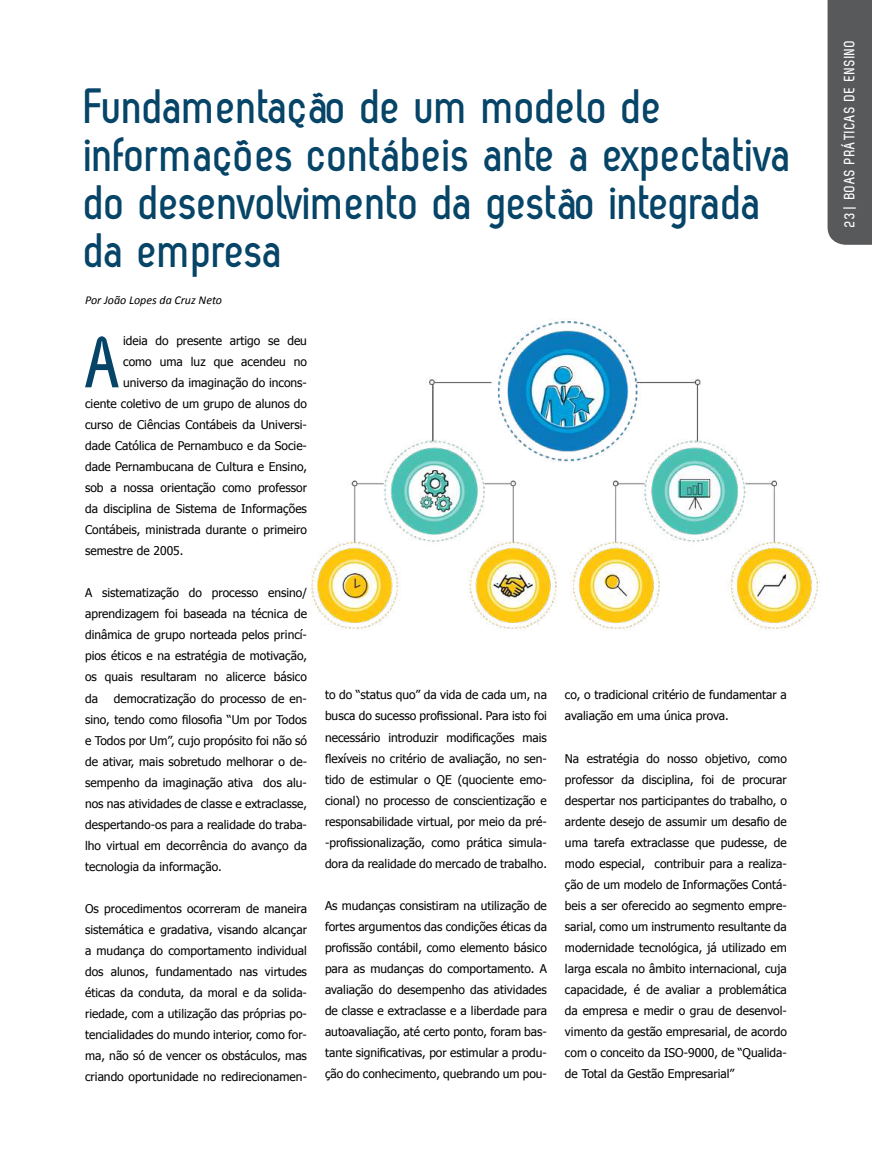
<style>
.page{position:relative;width:872px;height:1170px;background:#fff}
.page>*{position:absolute;margin:0;border:0;box-sizing:border-box;transform-origin:0 0}
.t1{font:700 72px "Zag";color:#064468}
.t2{font:700 49.5px/48px "Zag";color:#064468}
.t3{font:700 15px "Zag";letter-spacing:.055em;color:#fff}
.t4{font:700 15px "Zag";letter-spacing:.075em;color:#fff}
.t5{font:12px/21px "Tahoma";color:#000;text-align:justify}
.t6{font:italic 12px "Calibri";color:#000}
</style>
<div class="page">
<div style="left:827px;top:0;width:45px;height:245px;background:#58595b"></div>
<img style="left:311px;top:318px;width:509px;height:312px">
<h2 class="t2" style="left:85px;top:81px;width:709px">Fundamentação de um modelo de informações contábeis ante a expectativa do desenvolvimento da gestão integrada da empresa</h2>
<p class="t6" style="left:85px;top:292px;width:138px">Por João Lopes da Cruz Neto</p>
<h1 class="t1" style="left:86px;top:323px;width:39px">A</h1>
<p class="t5" style="left:123px;top:330px;width:185px">ideia do presente artigo se deu</p>
<p class="t5" style="left:123px;top:351px;width:185px">como uma luz que acendeu no</p>
<p class="t5" style="left:123px;top:372px;width:185px">universo da imaginação do incons-</p>
<p class="t5" style="left:85px;top:393px;width:223px">ciente coletivo de um grupo de alunos do</p>
<p class="t5" style="left:85px;top:414px;width:223px">curso de Ciências Contábeis da Universi-</p>
<p class="t5" style="left:85px;top:435px;width:223px">dade Católica de Pernambuco e da Socie-</p>
<p class="t5" style="left:85px;top:456px;width:223px">dade Pernambucana de Cultura e Ensino,</p>
<p class="t5" style="left:85px;top:477px;width:223px">sob a nossa orientação como professor</p>
<p class="t5" style="left:85px;top:498px;width:223px">da disciplina de Sistema de Informações</p>
<p class="t5" style="left:85px;top:519px;width:223px">Contábeis, ministrada durante o primeiro</p>
<p class="t5" style="left:85px;top:540px;width:100px">semestre de 2005.</p>
<p class="t5" style="left:85px;top:582px;width:223px">A sistematização do processo ensino/ aprendizagem foi baseada na técnica de dinâmica de grupo norteada pelos princí&shy;pios éticos e na estratégia de motivação, os quais resultaram no alicerce básico da</p>
<p class="t5" style="left:85px;top:687px;width:223px;text-indent:29px">democratização do processo de en&shy;sino, tendo como filosofia “Um por Todos e Todos por Um”, cujo propósito foi não só de ativar, mais sobretudo melhorar o de&shy;sempenho da imaginação ativa dos alu&shy;nos nas atividades de classe e extraclasse, despertando-os para a realidade do traba&shy;lho virtual em decorrência do avanço da tecnologia da informação.</p>
<p class="t5" style="left:85px;top:897px;width:223px">Os procedimentos ocorreram de maneira sistemática e gradativa, visando alcançar a mudança do comportamento individual dos alunos, fundamentado nas virtudes éticas da conduta, da moral e da solida&shy;riedade, com a utilização das próprias po&shy;tencialidades do mundo interior, como for&shy;ma, não só de vencer os obstáculos, mas criando oportunidade no redirecionamen-</p>
<p class="t5" style="left:325px;top:684px;width:223px">to do “status quo” da vida de cada um, na busca do sucesso profissional. Para isto foi necessário introduzir modificações mais flexíveis no critério de avaliação, no sen&shy;tido de estimular o QE (quociente emo&shy;cional) no processo de conscientização e responsabilidade virtual, por meio da pré--profissionalização, como prática simula&shy;dora da realidade do mercado de trabalho.</p>
<p class="t5" style="left:325px;top:894px;width:223px">As mudanças consistiram na utilização de fortes argumentos das condições éticas da profissão contábil, como elemento básico para as mudanças do comportamento. A avaliação do desempenho das atividades de classe e extraclasse e a liberdade para autoavaliação, até certo ponto, foram bas&shy;tante significativas, por estimular a produ&shy;ção do conhecimento, quebrando um pou-</p>
<p class="t5" style="left:565px;top:684px;width:223px">co, o tradicional critério de fundamentar a avaliação em uma única prova.</p>
<p class="t5" style="left:565px;top:747px;width:223px">Na estratégia do nosso objetivo, como professor da disciplina, foi de procurar despertar nos participantes do trabalho, o ardente desejo de assumir um desafio de uma tarefa extraclasse que pudesse, de modo especial, contribuir para a realiza&shy;ção de um modelo de Informações Contá&shy;beis a ser oferecido ao segmento empre&shy;sarial, como um instrumento resultante da modernidade tecnológica, já utilizado em larga escala no âmbito internacional, cuja capacidade, é de avaliar a problemática da empresa e medir o grau de desenvol&shy;vimento da gestão empresarial, de acordo com o conceito da ISO-9000, de “Qualida&shy;de Total da Gestão Empresarial”</p>
<p class="t3" style="left:841px;top:227px;width:189px;rotate:-90deg">23 | BOAS PRÁTICAS DE ENSINO</p>
<p class="t4" style="left:842px;top:225px;width:143px;rotate:-90deg">23 | ABRACICON SABER</p>
</div>
